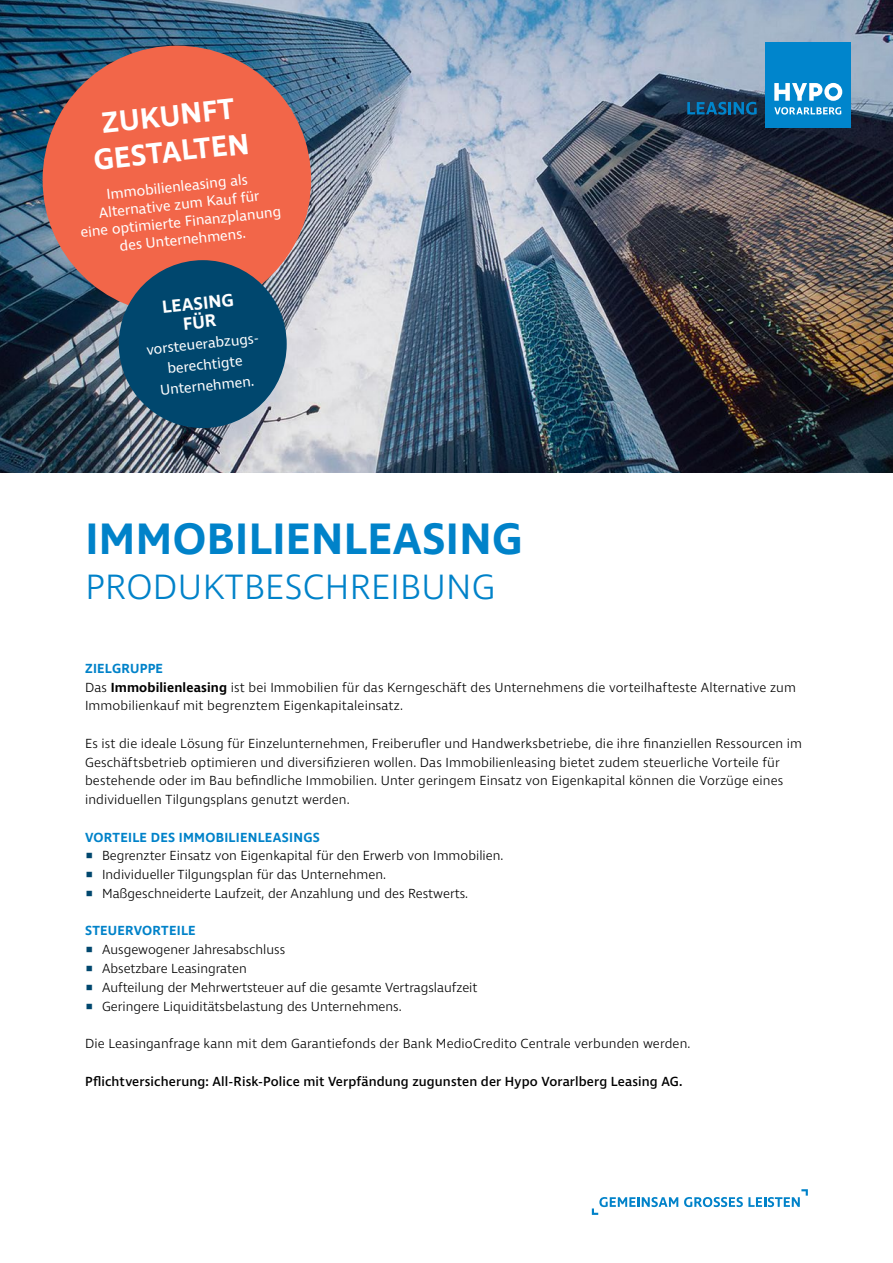
<style>
.page{position:relative;width:893px;height:1263px;background:#fff}
.page>*{position:absolute;margin:0;border:0;box-sizing:border-box;transform-origin:0 0}
.t1{font:600 45px "Ingra";letter-spacing:.01em;color:#0082c9}
.t2{font:300 36px "Ingra";letter-spacing:.01em;color:#0082c9}
.t3{font:600 30px/36px "Ingra";color:#fff;text-align:center}
.t4{font:600 18px/18.8px "Ingra";color:#fff;text-align:center}
.t5{font:14.7px/17.7px "Ingra";color:#fff;text-align:center}
.t6{font:300 13.5px/18.8px "Ingra";letter-spacing:.005em;color:#000}
.t7{font:500 13.5px "Ingra";letter-spacing:.01em;color:#000}
.t8{font:600 13.5px "Ingra";letter-spacing:.02em;color:#0082c9}
.s1{font-weight:600;color:#0082c9}
.s2{font-weight:600}
.s3{color:#00476e}
</style>
<div class="page">
<img style="left:0;top:0;width:893px;height:472px">
<svg style="left:687px;top:102px;width:70px;height:13px"></svg>
<div style="left:765px;top:43px;width:85px;height:85px;background:#0085cc"></div>
<svg style="left:774px;top:107px;width:67px;height:8px"></svg>
<svg style="left:774px;top:83px;width:68px;height:18px"></svg>
<div style="left:43px;top:46px;width:268px;height:268px;background:#f26649;border-radius:50%"></div>
<svg style="left:592px;top:1197px;width:86px;height:18px"></svg>
<svg style="left:684px;top:1189px;width:124px;height:18px"></svg>
<div style="left:119px;top:260px;width:168px;height:168px;background:#00476e;border-radius:50%"></div>
<h3 class="t3" style="left:88px;top:107px;width:158px;rotate:-6deg">ZUKUNFT<br>GESTALTEN</h3>
<p class="t5" style="left:76px;top:189px;width:203px;rotate:-6deg">Immobilienleasing als<br>Alternative zum Kauf für<br>eine optimierte Finanzplanung des Unternehmens.</p>
<h3 class="t4" style="left:161px;top:298px;width:73px;rotate:-6deg">LEASING<br>FÜR</h3>
<p class="t5" style="left:145px;top:340px;width:117px;line-height:21px;rotate:-6deg">vorsteuerabzugs&shy;berechtigte<br>Unternehmen.</p>
<h1 class="t1" style="left:85px;top:510px;width:438px">IMMOBILIENLEASING</h1>
<h2 class="t2" style="left:85px;top:564px;width:411px">PRODUKTBESCHREIBUNG</h2>
<p class="t6" style="left:85px;top:660px;width:712px"><span class="s1">ZIELGRUPPE<br></span>Das <span class="s2">Immobilienleasing</span> ist bei Immobilien für das Kerngeschäft des Unternehmens die vorteilhafteste Alternative zum<br>Immobilienkauf mit begrenztem Eigenkapitaleinsatz.</p>
<p class="t6" style="left:85px;top:735px;width:719px">Es ist die ideale Lösung für Einzelunternehmen, Freiberufler und Handwerksbetriebe, die ihre finanziellen Ressourcen im Geschäftsbetrieb optimieren und diversifizieren wollen. Das Immobilienleasing bietet zudem steuerliche Vorteile für bestehende oder im Bau befindliche Immobilien. Unter geringem Einsatz von Eigenkapital können die Vorzüge eines individuellen Tilgungsplans genutzt werden.</p>
<p class="t8" style="left:85px;top:829px;width:236px">VORTEILE DES IMMOBILIENLEASINGS</p>
<p class="t6" style="left:85px;top:847px;width:420px"><span class="s3">▪</span> Begrenzter Einsatz von Eigenkapital für den Erwerb von Immobilien.</p>
<p class="t6" style="left:85px;top:866px;width:302px"><span class="s3">▪</span> Individueller Tilgungsplan für das Unternehmen.</p>
<p class="t6" style="left:85px;top:885px;width:385px"><span class="s3">▪</span> Maßgeschneiderte Laufzeit, der Anzahlung und des Restwerts.</p>
<p class="t8" style="left:85px;top:922px;width:112px">STEUERVORTEILE</p>
<p class="t6" style="left:85px;top:941px;width:202px"><span class="s3">▪</span> Ausgewogener Jahresabschluss</p>
<p class="t6" style="left:85px;top:960px;width:163px"><span class="s3">▪</span> Absetzbare Leasingraten</p>
<p class="t6" style="left:85px;top:978px;width:394px"><span class="s3">▪</span> Aufteilung der Mehrwertsteuer auf die gesamte Vertragslaufzeit</p>
<p class="t6" style="left:85px;top:997px;width:318px"><span class="s3">▪</span> Geringere Liquiditätsbelastung des Unternehmens.</p>
<p class="t6" style="left:85px;top:1035px;width:607px">Die Leasinganfrage kann mit dem Garantiefonds der Bank MedioCredito Centrale verbunden werden.</p>
<p class="t7" style="left:85px;top:1072px;width:599px">Pflichtversicherung: All-Risk-Police mit Verpfändung zugunsten der Hypo Vorarlberg Leasing AG.</p>
</div>
